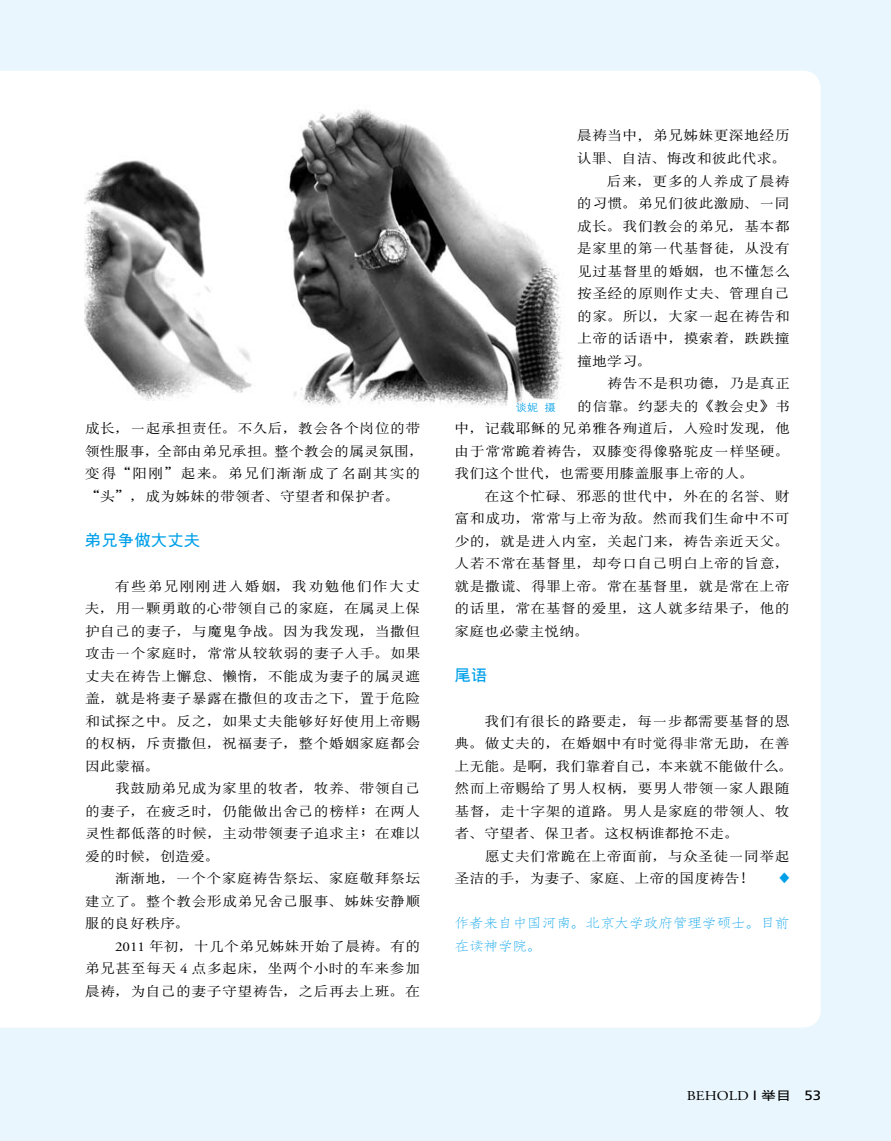
<style>
.page{position:relative;width:891px;height:1141px;background:#eaf6fd}
.page>*{position:absolute;margin:0;border:0;box-sizing:border-box;transform-origin:0 0}
.t1{font:700 15.6px "AR Hei B5 S";color:#00a0e9;scale:1.05 1}
.t2{font:13.5px/22.5px "DF Song GB5 Std W5";letter-spacing:.02em;color:#000;text-align:justify;scale:1.11 1}
.t3{font:13.5px/22.5px "DF Song GB5 Std W5";color:#000;scale:1.11 1}
.t4{font:300 13.5px/22.5px "AR Fang Song B5 S";letter-spacing:-.03em;color:#00a0e9;scale:1.11 1}
.t5{font:13.5px "Adobe Garamond Pro";color:#000;scale:1.11 1}
.t6{font:10.2px "FZJZDXB B51 0";color:#00a0e9;scale:1.11 1}
.s1{font-family:"AR Ming B5 S";font-weight:700}
.s2{font-family:"Adobe Garamond Pro"}
.s3{font-family:"Frutiger LT Std"}
.s4{font-family:"AR Hei B5 S";font-weight:700;font-size:12px}
</style>
<div class="page">
<div style="left:0;top:71px;width:821px;height:956px;background:#fff"></div>
<img style="left:85px;top:92px;width:492px;height:326px">
<svg style="left:780px;top:873px;width:9px;height:10px"></svg>
<p class="t3" style="left:85px;top:417px;width:307px">成長<span class="s1">，</span>一起承擔責任<span class="s1">。</span>不久後<span class="s1">，</span>教會各個崗位的帶領性服事<span class="s1">，</span>全部由弟兄承擔<span class="s1">。</span>整個教會的屬靈氛圍<span class="s1">，</span>變得<span class="s1">“</span>陽剛<span class="s1">”</span>起來<span class="s1">。</span>弟兄們漸漸成了名副其實的<span class="s1">“</span>頭<span class="s1">”，</span>成為姊妹的帶領者<span class="s1">、</span>守望者和保護者<span class="s1">。</span></p>
<p class="t1" style="left:85px;top:532px;width:111px">弟兄爭做大丈夫</p>
<p class="t2" style="left:85px;top:574px;width:304px;text-indent:30px">有些弟兄剛剛進入婚姻<span class="s1">，</span>我勸勉他們作大丈夫<span class="s1">，</span>用一顆勇敢的心帶領自己的家庭<span class="s1">，</span>在屬靈上保護自己的妻子<span class="s1">，</span>與魔鬼爭戰<span class="s1">。</span>因為我發現<span class="s1">，</span>當撒但攻擊一個家庭時<span class="s1">，</span>常常從較軟弱的妻子入手<span class="s1">。</span>如果丈夫在禱告上懈怠<span class="s1">、</span>懶惰<span class="s1">，</span>不能成為妻子的屬靈遮蓋<span class="s1">，</span>就是將妻子暴露在撒但的攻擊之下<span class="s1">，</span>置於危險和試探之中<span class="s1">。</span>反之<span class="s1">，</span>如果丈夫能夠好好使用上帝賜的權柄<span class="s1">，</span>斥責撒但<span class="s1">，</span>祝福妻子<span class="s1">，</span>整個婚姻家庭都會因此蒙福<span class="s1">。</span></p>
<p class="t2" style="left:85px;top:777px;width:304px;text-indent:30px">我鼓勵弟兄成為家裡的牧者<span class="s1">，</span>牧養<span class="s1">、</span>帶領自己的妻子<span class="s1">，</span>在疲乏時<span class="s1">，</span>仍能做出捨己的榜樣<span class="s1">；</span>在兩人靈性都低落的時候<span class="s1">，</span>主動帶領妻子追求主<span class="s1">；</span>在難以愛的時候<span class="s1">，</span>創造愛<span class="s1">。</span></p>
<p class="t2" style="left:85px;top:867px;width:304px;text-indent:30px">漸漸地<span class="s1">，</span>一個個家庭禱告祭壇<span class="s1">、</span>家庭敬拜祭壇建立了<span class="s1">。</span>整個教會形成弟兄捨己服事<span class="s1">、</span>姊妹安靜順服的良好秩序<span class="s1">。</span></p>
<p class="t2" style="left:85px;top:934px;width:304px;text-indent:30px"><span class="s2">2011</span> 年初<span class="s1">，</span>十幾個弟兄姊妹開始了晨禱<span class="s1">。</span>有的弟兄甚至每天 <span class="s2">4</span> 點多起床<span class="s1">，</span>坐兩個小時的車來參加晨禱<span class="s1">，</span>為自己的妻子守望禱告<span class="s1">，</span>之後再去上班<span class="s1">。</span>在</p>
<p class="t2" style="left:577px;top:124px;width:193px">晨禱當中<span class="s1">，</span>弟兄姊妹更深地經歷</p>
<p class="t3" style="left:577px;top:147px;width:191px">認罪<span class="s1">、</span>自潔<span class="s1">、</span>悔改和彼此代求<span class="s1">。</span></p>
<p class="t2" style="left:607px;top:169px;width:166px">後來<span class="s1">，</span>更多的人養成了晨禱</p>
<p class="t2" style="left:577px;top:192px;width:193px">的習慣<span class="s1">。</span>弟兄們彼此激勵<span class="s1">、</span>一同</p>
<p class="t2" style="left:577px;top:214px;width:193px">成長<span class="s1">。</span>我們教會的弟兄<span class="s1">，</span>基本都</p>
<p class="t2" style="left:577px;top:237px;width:193px">是家裡的第一代基督徒<span class="s1">，</span>從沒有</p>
<p class="t2" style="left:577px;top:259px;width:193px">見過基督裡的婚姻<span class="s1">，</span>也不懂怎麼</p>
<p class="t2" style="left:577px;top:282px;width:193px">按聖經的原則作丈夫<span class="s1">、</span>管理自己</p>
<p class="t2" style="left:577px;top:304px;width:193px">的家<span class="s1">。</span>所以<span class="s1">，</span>大家一起在禱告和</p>
<p class="t2" style="left:577px;top:327px;width:193px">上帝的話語中<span class="s1">，</span>摸索著<span class="s1">，</span>跌跌撞</p>
<p class="t2" style="left:577px;top:349px;width:69px">撞地學習<span class="s1">。</span></p>
<p class="t2" style="left:607px;top:372px;width:166px">禱告不是積功德<span class="s1">，</span>乃是真正</p>
<p class="t2" style="left:577px;top:394px;width:193px">的信靠<span class="s1">。</span>約瑟夫的<span class="s1">《</span>教會史<span class="s1">》</span>書</p>
<p class="t2" style="left:455px;top:417px;width:304px">中<span class="s1">，</span>記載耶穌的兄弟雅各殉道後<span class="s1">，</span>入殮時發現<span class="s1">，</span>他</p>
<p class="t2" style="left:455px;top:439px;width:304px">由於常常跪著禱告<span class="s1">，</span>雙膝變得像駱駝皮一樣堅硬<span class="s1">。</span></p>
<p class="t3" style="left:455px;top:462px;width:272px">我們這個世代<span class="s1">，</span>也需要用膝蓋服事上帝的人<span class="s1">。</span></p>
<p class="t2" style="left:485px;top:484px;width:277px">在這個忙碌<span class="s1">、</span>邪惡的世代中<span class="s1">，</span>外在的名譽<span class="s1">、</span>財</p>
<p class="t2" style="left:455px;top:507px;width:304px">富和成功<span class="s1">，</span>常常與上帝為敵<span class="s1">。</span>然而我們生命中不可</p>
<p class="t2" style="left:455px;top:529px;width:304px">少的<span class="s1">，</span>就是進入內室<span class="s1">，</span>關起門來<span class="s1">，</span>禱告親近天父<span class="s1">。</span></p>
<p class="t2" style="left:454px;top:552px;width:304px">人若不常在基督裡<span class="s1">，</span>卻誇口自己明白上帝的旨意<span class="s1">，</span></p>
<p class="t2" style="left:455px;top:574px;width:304px">就是撒謊<span class="s1">、</span>得罪上帝<span class="s1">。</span>常在基督裡<span class="s1">，</span>就是常在上帝</p>
<p class="t2" style="left:454px;top:597px;width:304px">的話裡<span class="s1">，</span>常在基督的愛裡<span class="s1">，</span>這人就多結果子<span class="s1">，</span>他的</p>
<p class="t3" style="left:454px;top:619px;width:123px">家庭也必蒙主悅納<span class="s1">。</span></p>
<p class="t1" style="left:454px;top:667px;width:33px">尾語</p>
<p class="t2" style="left:454px;top:709px;width:307px;text-align:left;text-indent:30px">我們有很長的路要走<span class="s1">，</span>每一步都需要基督的恩典<span class="s1">。</span>做丈夫的<span class="s1">，</span>在婚姻中有時覺得非常無助<span class="s1">，</span>在善上無能<span class="s1">。</span>是啊<span class="s1">，</span>我們靠著自己<span class="s1">，</span>本來就不能做什麼<span class="s1">。</span>然而上帝賜給了男人權柄<span class="s1">，</span>要男人帶領一家人跟隨基督<span class="s1">，</span>走十字架的道路<span class="s1">。</span>男人是家庭的帶領人<span class="s1">、</span>牧者<span class="s1">、</span>守望者<span class="s1">、</span>保衛者<span class="s1">。</span>這權柄誰都搶不走<span class="s1">。</span></p>
<p class="t2" style="left:454px;top:844px;width:304px;text-indent:30px">願丈夫們常跪在上帝面前<span class="s1">，</span>與眾聖徒一同舉起聖潔的手<span class="s1">，</span>為妻子<span class="s1">、</span>家庭<span class="s1">、</span>上帝的國度禱告<span class="s1">！</span></p>
<p class="t4" style="left:454px;top:912px;width:304px">作者來自中國河南。北京大學政府管理學碩士。目前在讀神學院。</p>
<p class="t6" style="left:516px;top:401px;width:38px">談妮攝</p>
<p class="t5" style="left:687px;top:1088px;width:123px">BEHOLD <span class="s3">I</span> <span class="s4">舉目</span> <span class="s3">53</span></p>
</div>
